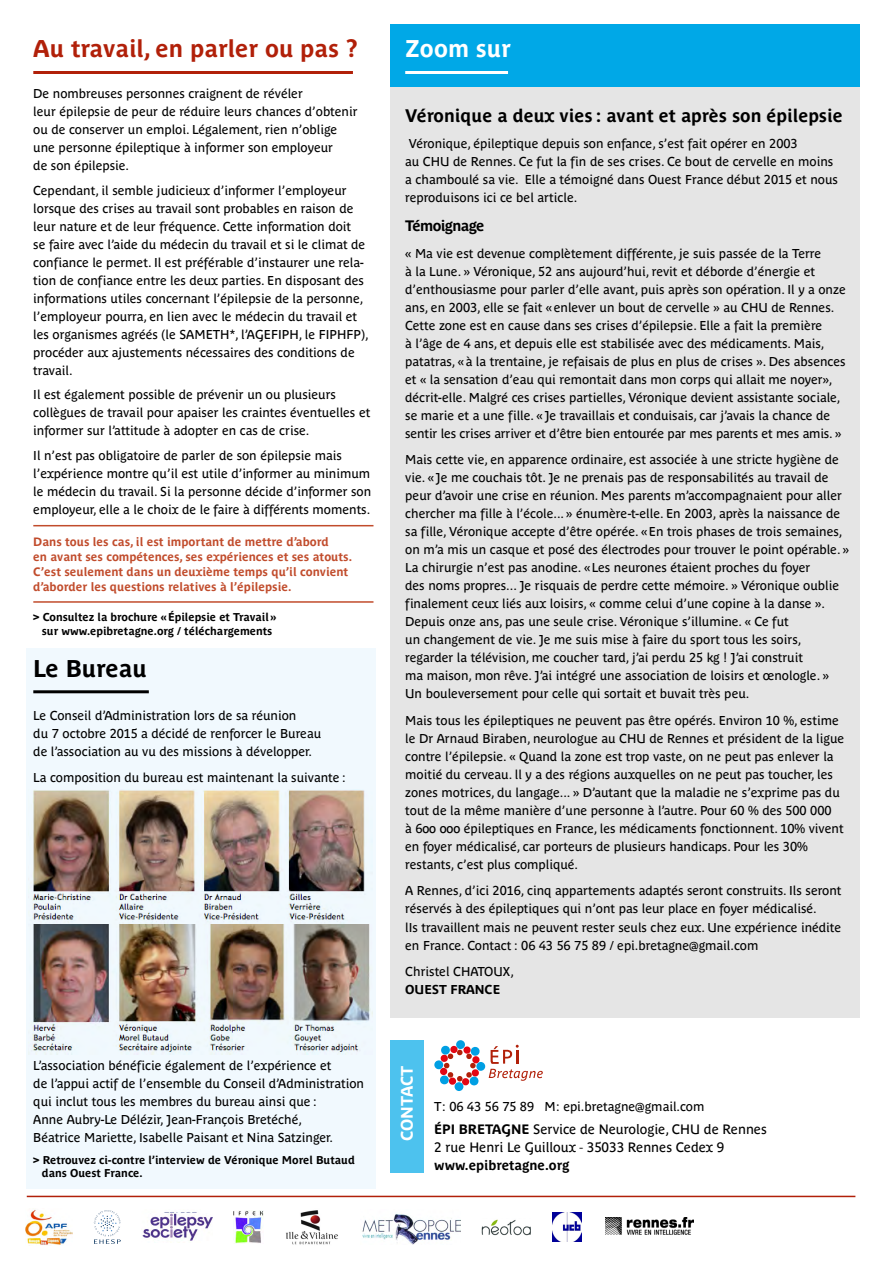
<style>
.page{position:relative;width:893px;height:1263px;background:#fff}
.page>*{position:absolute;margin:0;border:0;box-sizing:border-box;transform-origin:0 0}
.t1{font:700 24px "Parisine Plus";color:#b12009}
.t2{font:700 24px "Parisine Plus";color:#000}
.t3{font:700 24px "Parisine Plus";color:#fff}
.t4{font:700 18px "Parisine Plus";color:#000}
.t5{font:700 16.5px "Parisine Plus";color:#fff}
.t6{font:700 15px "Parisine Plus";letter-spacing:-.04em;color:#000}
.t7{font:13.5px/18px "Parisine Plus";color:#000}
.t8{font:12.75px/18px "Parisine Plus";color:#000}
.t9{font:700 12.75px "Parisine Plus";color:#000}
.t10{font:700 12px/15px "Parisine Plus";color:#c14c2c}
.t11{font:700 11.25px/13.5px "Parisine Plus";color:#000}
.s1{font-family:"Parisine Plus Alt"}
.s2{font-weight:700}
.s3{font-family:"Parisine Plus Clair";font-weight:700}
</style>
<div class="page">
<div style="left:26px;top:648px;width:350px;height:540px;background:#ecf7fe"></div>
<div style="left:390px;top:26px;width:470px;height:992px;background:#e5e5e5"></div>
<div style="left:390px;top:24px;width:470px;height:62px;background:#00a8e7"></div>
<hr style="left:405px;top:71px;width:103px;height:3px;background:#fff">
<hr style="left:33px;top:690px;width:116px;height:3px;background:#000">
<hr style="left:27px;top:1196px;width:828px;height:1px;background:#b12009">
<div style="left:390px;top:1040px;width:33px;height:132px;background:#4dc2ee"></div>
<hr style="left:33px;top:525px;width:340px;height:1px;background:#c14c2c">
<hr style="left:33px;top:601px;width:340px;height:2px;background:#c14c2c">
<hr style="left:33px;top:71px;width:320px;height:3px;background:#b12009">
<img style="left:164px;top:1212px;width:33px;height:29px">
<img style="left:605px;top:1218px;width:89px;height:17px">
<img style="left:31px;top:790px;width:339px;height:135px">
<img style="left:32px;top:925px;width:341px;height:129px">
<img style="left:25px;top:1210px;width:47px;height:35px">
<img style="left:142px;top:1213px;width:71px;height:27px">
<img style="left:286px;top:1210px;width:52px;height:35px">
<img style="left:362px;top:1214px;width:99px;height:30px">
<img style="left:482px;top:1219px;width:49px;height:16px">
<img style="left:552px;top:1213px;width:29px;height:28px">
<img style="left:234px;top:1211px;width:29px;height:32px">
<svg style="left:94px;top:1210px;width:27px;height:34px"></svg>
<div style="left:456px;top:1040px;width:9px;height:9px;background:#009fe3;border-radius:50%"></div>
<div style="left:454px;top:1082px;width:9px;height:9px;background:#009fe3;border-radius:50%"></div>
<div style="left:434px;top:1060px;width:9px;height:9px;background:#009fe3;border-radius:50%"></div>
<div style="left:476px;top:1062px;width:9px;height:9px;background:#009fe3;border-radius:50%"></div>
<svg style="left:439px;top:1045px;width:41px;height:41px"></svg>
<svg style="left:489px;top:1045px;width:54px;height:36px"></svg>
<h1 class="t1" style="left:33px;top:35px;width:326px">Au travail, en parler ou pas ?</h1>
<p class="t8" style="left:33px;top:85px;width:326px">De nombreuses personnes craignent de révéler<br>leur épilepsie de peur de réduire leurs chances d’obtenir ou de conserver un emploi. Légalement, rien n’oblige une personne épileptique à informer son employeur<br>de son épilepsie.</p>
<p class="t8" style="left:33px;top:181px;width:337px">Cependant, il semble judicieux d’informer l’employeur lorsque des crises au travail sont probables en raison de leur nature et de leur fréquence. Cette information doit<br>se faire avec l’aide du médecin du travail et si le climat de confiance le permet. Il est préférable d’instaurer une rela&shy;tion de confiance entre les deux parties. En disposant des informations utiles concernant l’épilepsie de la personne, l’employeur pourra, en lien avec le médecin du travail et les organismes agréés (le SAMETH*, l’AGEFIPH, le FIPHFP), procéder aux ajustements nécessaires des conditions de travail.</p>
<p class="t8" style="left:33px;top:386px;width:339px">Il est également possible de prévenir un ou plusieurs collègues de travail pour apaiser les craintes éventuelles et informer sur l’attitude à adopter en cas de crise.</p>
<p class="t8" style="left:33px;top:446px;width:339px">Il n’est pas obligatoire de parler de son épilepsie mais l’expérience montre qu’il est utile d’informer au minimum le médecin du travail. Si la personne décide d’informer son employeur, elle a le choix de le faire à différents moments.</p>
<p class="t10" style="left:33px;top:534px;width:320px">Dans tous les cas, il est important de mettre d’abord<br>en avant ses compétences, ses expériences et ses atouts.<br>C’est seulement dans un deuxième temps qu’il convient d’aborder les questions relatives à l’épilepsie.</p>
<p class="t11" style="left:33px;top:611px;width:244px;text-align:center">&gt; Consultez la brochure «Épilepsie et Travail» sur www.epibretagne.org / téléchargements</p>
<h1 class="t2" style="left:33px;top:654px;width:115px">Le Bureau</h1>
<p class="t8" style="left:33px;top:706px;width:289px">Le Conseil d’Administration lors de sa réunion<br>du <span class="s1">7</span> octobre <span class="s1">2015</span> a décidé de renforcer le Bureau de l’association au vu des missions à développer.</p>
<p class="t8" style="left:33px;top:769px;width:314px">La composition du bureau est maintenant la suivante :</p>
<p class="t8" style="left:33px;top:1056px;width:332px">L’association bénéficie également de l’expérience et<br>de l’appui actif de l’ensemble du Conseil d’Administration qui inclut tous les membres du bureau ainsi que :<br>Anne Aubry-Le Délézir, Jean-François Bretéché,<br>Béatrice Mariette, Isabelle Paisant et Nina Satzinger.</p>
<p class="t11" style="left:42px;top:1153px;width:315px;text-indent:-9px">&gt; Retrouvez ci-contre l’interview de Véronique Morel Butaud dans Ouest France.</p>
<h1 class="t3" style="left:405px;top:35px;width:107px">Zoom sur</h1>
<h2 class="t4" style="left:405px;top:105px;width:439px">Véronique a deux vies : avant et après son épilepsie</h2>
<p class="t8" style="left:405px;top:134px;width:434px">Véronique, épileptique depuis son enfance, s’est fait opérer en <span class="s1">2003<br></span>au CHU de Rennes. Ce fut la fin de ses crises. Ce bout de cervelle en moins a chamboulé sa vie. Elle a témoigné dans Ouest France début <span class="s1">2015</span> et nous reproduisons ici ce bel article.</p>
<p class="t6" style="left:405px;top:217px;width:81px">Témoignage</p>
<p class="t8" style="left:405px;top:244px;width:442px">« Ma vie est devenue complètement différente, je suis passée de la Terre<br>à la Lune. » Véronique, <span class="s1">52</span> ans aujourd’hui, revit et déborde d’énergie et d’enthousiasme pour parler d’elle avant, puis après son opération. Il y a onze ans, en <span class="s1">2003</span>, elle se fait «enlever un bout de cervelle » au CHU de Rennes.<br>Cette zone est en cause dans ses crises d’épilepsie. Elle a fait la première<br>à l’âge de <span class="s1">4</span> ans, et depuis elle est stabilisée avec des médicaments. Mais, patatras, «à la trentaine, je refaisais de plus en plus de crises ». Des absences et « la sensation d’eau qui remontait dans mon corps qui allait me noyer», décrit-elle. Malgré ces crises partielles, Véronique devient assistante sociale, se marie et a une fille. « Je travaillais et conduisais, car j’avais la chance de sentir les crises arriver et d’être bien entourée par mes parents et mes amis. »</p>
<p class="t8" style="left:405px;top:451px;width:445px">Mais cette vie, en apparence ordinaire, est associée à une stricte hygiène de vie. « Je me couchais tôt. Je ne prenais pas de responsabilités au travail de peur d’avoir une crise en réunion. Mes parents m’accompagnaient pour aller chercher ma fille à l’école... » énumère-t-elle. En <span class="s1">2003</span>, après la naissance de sa fille, Véronique accepte d’être opérée. «En trois phases de trois semaines, on m’a mis un casque et posé des électrodes pour trouver le point opérable. » La chirurgie n’est pas anodine. «Les neurones étaient proches du foyer<br>des noms propres... Je risquais de perdre cette mémoire. » Véronique oublie finalement ceux liés aux loisirs, « comme celui d’une copine à la danse ».<br>Depuis onze ans, pas une seule crise. Véronique s’illumine. « Ce fut<br>un changement de vie. Je me suis mise à faire du sport tous les soirs, regarder la télévision, me coucher tard, j’ai perdu <span class="s1">25</span> kg ! J’ai construit<br>ma maison, mon rêve. J’ai intégré une association de loisirs et œnologle. » Un bouleversement pour celle qui sortait et buvait très peu.</p>
<p class="t8" style="left:405px;top:711px;width:441px">Mais tous les épileptiques ne peuvent pas être opérés. Environ <span class="s1">10</span> %, estime le Dr Arnaud Biraben, neurologue au CHU de Rennes et président de la ligue contre l’épilepsie. « Quand la zone est trop vaste, on ne peut pas enlever la moitié du cerveau. ll y a des régions auxquelles on ne peut pas toucher, les zones motrices, du langage... » D’autant que la maladie ne s’exprime pas du tout de la même manière d’une personne à l’autre. Pour <span class="s1">60</span> % des <span class="s1">500 000<br></span>à 600 000 épileptiques en France, les médicaments fonctionnent. <span class="s1">10</span>% vivent en foyer médicalisé, car porteurs de plusieurs handicaps. Pour les <span class="s1">30</span>% restants, c’est plus compliqué.</p>
<p class="t8" style="left:405px;top:882px;width:438px">A Rennes, d’ici <span class="s1">2016</span>, cinq appartements adaptés seront construits. Ils seront réservés à des épileptiques qui n’ont pas leur place en foyer médicalisé.<br>lIs travaillent mais ne peuvent rester seuls chez eux. Une expérience inédite en France. Contact : <span class="s1">06 43 56 75 89</span> / epi.bretagne@gmail.com</p>
<p class="t8" style="left:405px;top:962px;width:110px">Christel CHATOUX,</p>
<p class="t9" style="left:405px;top:982px;width:96px">OUEST FRANCE</p>
<p class="t5" style="left:397px;top:1141px;width:77px;rotate:-90deg">CONTACT</p>
<p class="t8" style="left:434px;top:1098px;width:272px">T: <span class="s1">06 43 56 75 89</span> M: epi.bretagne@gmail.com</p>
<p class="t7" style="left:434px;top:1120px;width:334px"><span class="s2">ÉPI BRETAGNE</span> Service de Neurologie, CHU de Rennes<br><span class="s1">2</span> rue Henri Le Guilloux <span class="s3">-</span> <span class="s1">35033</span> Rennes Cedex <span class="s1">9 </span><span class="s2">www.epibretagne.org</span></p>
</div>
